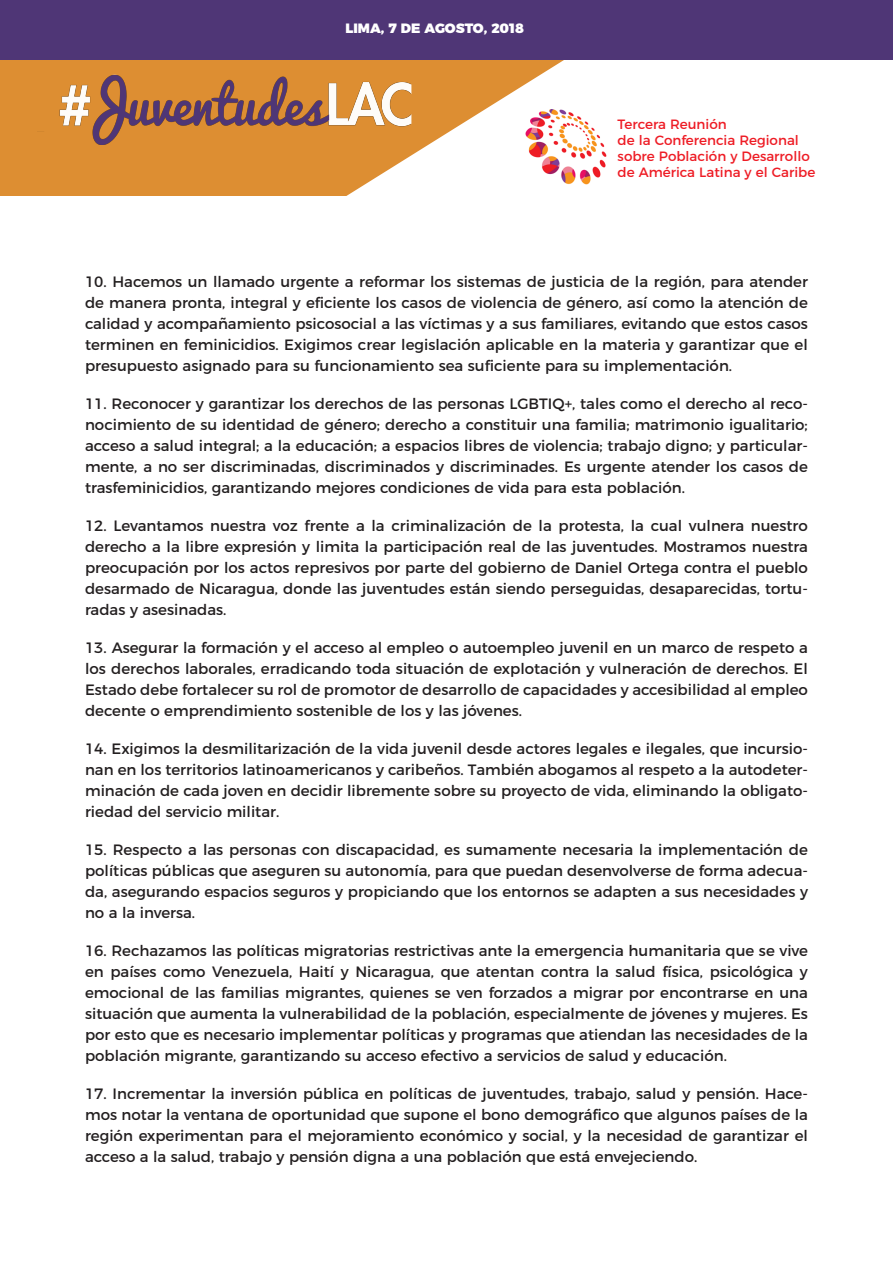
<style>
.page{position:relative;width:893px;height:1263px;background:#fff}
.page>*{position:absolute;margin:0;border:0;box-sizing:border-box;transform-origin:0 0}
.t1{font:15px/21px "Montserrat";color:#231f20;text-align:justify}
.t2{font:13.5px "Montserrat";color:#ee1c25}
.t3{font:900 13.5px "Montserrat";color:#fff}
</style>
<div class="page">
<div style="left:0;top:0;width:893px;height:196px;background:#dd8e32"></div>
<img style="left:37px;top:75px;width:186px;height:69px">
<svg style="left:223px;top:60px;width:670px;height:136px;fill:#fff"></svg>
<img style="left:525px;top:109px;width:84px;height:77px">
<div style="left:0;top:0;width:893px;height:60px;background:#4f3676"></div>
<p class="t3" style="left:346px;top:16px;width:180px">LIMA, 7 DE AGOSTO, 2018</p>
<p class="t2" style="left:618px;top:113px;width:111px">Tercera Reunión</p>
<p class="t2" style="left:618px;top:129px;width:183px">de la Conferencia Regional</p>
<p class="t2" style="left:618px;top:146px;width:194px">sobre Población y Desarrollo</p>
<p class="t2" style="left:618px;top:162px;width:199px">de América Latina y el Caribe</p>
<p class="t1" style="left:85px;top:270px;width:724px">10. Hacemos un llamado urgente a reformar los sistemas de justicia de la región, para atender de manera pronta, integral y eficiente los casos de violencia de género, así como la atención de calidad y acompañamiento psicosocial a las víctimas y a sus familiares, evitando que estos casos terminen en feminicidios. Exigimos crear legislación aplicable en la materia y garantizar que el presupuesto asignado para su funcionamiento sea suficiente para su implementación.</p>
<p class="t1" style="left:85px;top:392px;width:724px">11. Reconocer y garantizar los derechos de las personas LGBTIQ+, tales como el derecho al reco&shy;nocimiento de su identidad de género; derecho a constituir una familia; matrimonio igualitario; acceso a salud integral; a la educación; a espacios libres de violencia; trabajo digno; y particular&shy;mente, a no ser discriminadas, discriminados y discriminades. Es urgente atender los casos de trasfeminicidios, garantizando mejores condiciones de vida para esta población.</p>
<p class="t1" style="left:85px;top:514px;width:724px">12. Levantamos nuestra voz frente a la criminalización de la protesta, la cual vulnera nuestro derecho a la libre expresión y limita la participación real de las juventudes. Mostramos nuestra preocupación por los actos represivos por parte del gobierno de Daniel Ortega contra el pueblo desarmado de Nicaragua, donde las juventudes están siendo perseguidas, desaparecidas, tortu&shy;radas y asesinadas.</p>
<p class="t1" style="left:85px;top:636px;width:724px">13. Asegurar la formación y el acceso al empleo o autoempleo juvenil en un marco de respeto a los derechos laborales, erradicando toda situación de explotación y vulneración de derechos. El Estado debe fortalecer su rol de promotor de desarrollo de capacidades y accesibilidad al empleo decente o emprendimiento sostenible de los y las jóvenes.</p>
<p class="t1" style="left:85px;top:737px;width:724px">14. Exigimos la desmilitarización de la vida juvenil desde actores legales e ilegales, que incursio&shy;nan en los territorios latinoamericanos y caribeños. También abogamos al respeto a la autodeter&shy;minación de cada joven en decidir libremente sobre su proyecto de vida, eliminando la obligato&shy;riedad del servicio militar.</p>
<p class="t1" style="left:85px;top:838px;width:724px">15. Respecto a las personas con discapacidad, es sumamente necesaria la implementación de políticas públicas que aseguren su autonomía, para que puedan desenvolverse de forma adecua&shy;da, asegurando espacios seguros y propiciando que los entornos se adapten a sus necesidades y no a la inversa.</p>
<p class="t1" style="left:85px;top:939px;width:724px">16. Rechazamos las políticas migratorias restrictivas ante la emergencia humanitaria que se vive en países como Venezuela, Haití y Nicaragua, que atentan contra la salud física, psicológica y emocional de las familias migrantes, quienes se ven forzados a migrar por encontrarse en una situación que aumenta la vulnerabilidad de la población, especialmente de jóvenes y mujeres. Es por esto que es necesario implementar políticas y programas que atiendan las necesidades de la población migrante, garantizando su acceso efectivo a servicios de salud y educación.</p>
<p class="t1" style="left:85px;top:1082px;width:724px">17. Incrementar la inversión pública en políticas de juventudes, trabajo, salud y pensión. Hace&shy;mos notar la ventana de oportunidad que supone el bono demográfico que algunos países de la región experimentan para el mejoramiento económico y social, y la necesidad de garantizar el acceso a la salud, trabajo y pensión digna a una población que está envejeciendo.</p>
</div>
